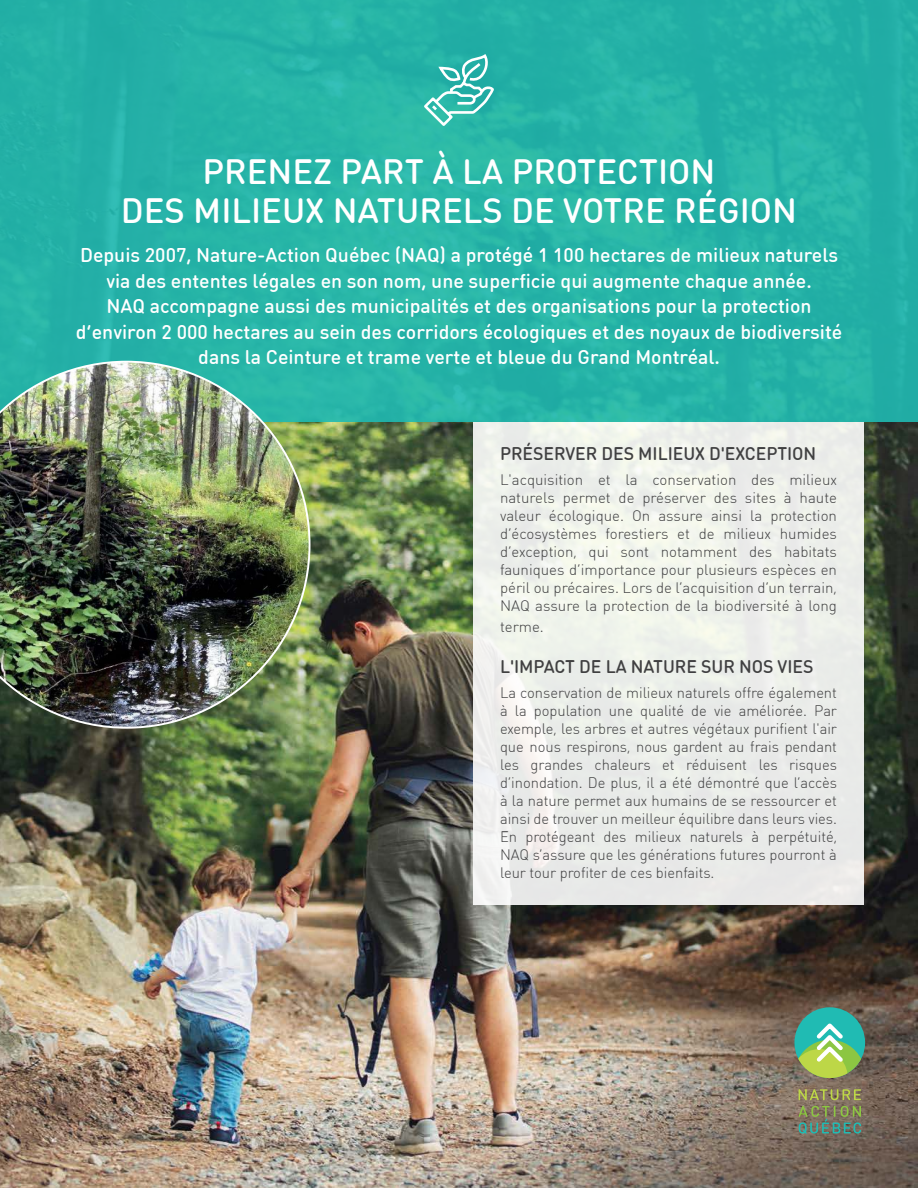
<style>
.page{position:relative;width:918px;height:1188px;background:#fff}
.page>*{position:absolute;margin:0;border:0;box-sizing:border-box;transform-origin:0 0}
.t1{font:500 34.5px/39px "DIN Round OT";color:#fff;text-align:center}
.t2{font:500 19.5px/25.5px "DIN Round OT";color:#fff;text-align:center}
.t3{font:500 18px "DIN Round OT";letter-spacing:-.005em;color:#404041}
.t4{font:300 15px/18px "DIN Round OT";letter-spacing:-.005em;color:#404041;text-align:justify}
</style>
<div class="page">
<img style="left:0;top:422px;width:918px;height:766px">
<div style="left:0;top:0;width:918px;height:422px;background:#25b3a7"></div>
<div style="left:794px;top:1007px;width:71px;height:71px;background:#20bbb3;border-radius:50%"></div>
<svg style="left:798px;top:1040px;width:63px;height:38px"></svg>
<svg style="left:798px;top:1020px;width:49px;height:58px"></svg>
<svg style="left:799px;top:1089px;width:62px;height:11px"></svg>
<svg style="left:799px;top:1106px;width:62px;height:28px;background:#708167"></svg>
<img style="left:0;top:361px;width:311px;height:368px">
<div style="left:473px;top:422px;width:391px;height:482px;background:#eceeea"></div>
<svg style="left:422px;top:54px;width:74px;height:74px"></svg>
<h1 class="t1" style="left:121px;top:151px;width:678px">PRENEZ PART À LA PROTECTION<br>DES MILIEUX NATURELS DE VOTRE RÉGION</h1>
<p class="t2" style="left:76px;top:242px;width:768px">Depuis 2007, Nature-Action Québec (NAQ) a protégé 1 100 hectares de milieux naturels via des ententes légales en son nom, une superficie qui augmente chaque année.<br>NAQ accompagne aussi des municipalités et des organisations pour la protection d’environ 2 000 hectares au sein des corridors écologiques et des noyaux de biodiversité dans la Ceinture et trame verte et bleue du Grand Montréal.</p>
<p class="t3" style="left:500px;top:442px;width:318px">PRÉSERVER DES MILIEUX D'EXCEPTION</p>
<p class="t4" style="left:500px;top:472px;width:338px">L'acquisition et la conservation des milieux naturels permet de préserver des sites à haute valeur écologique. On assure ainsi la protection d’écosystèmes forestiers et de milieux humides d’exception, qui sont notamment des habitats fauniques d’importance pour plusieurs espèces en péril ou précaires. Lors de l’acquisition d’un terrain, NAQ assure la protection de la biodiversité à long</p>
<p class="t4" style="left:500px;top:619px;width:45px">terme.</p>
<p class="t3" style="left:500px;top:655px;width:315px">L'IMPACT DE LA NATURE SUR NOS VIES</p>
<p class="t4" style="left:500px;top:685px;width:338px">La conservation de milieux naturels offre également à la population une qualité de vie améliorée. Par exemple, les arbres et autres végétaux purifient l'air que nous respirons, nous gardent au frais pendant les grandes chaleurs et réduisent les risques d’inondation. De plus, il a été démontré que l’accès à la nature permet aux humains de se ressourcer et ainsi de trouver un meilleur équilibre dans leurs vies.<br>En protégeant des milieux naturels à perpétuité, NAQ s’assure que les générations futures pourront à leur tour profiter de ces bienfaits.</p>
</div>
